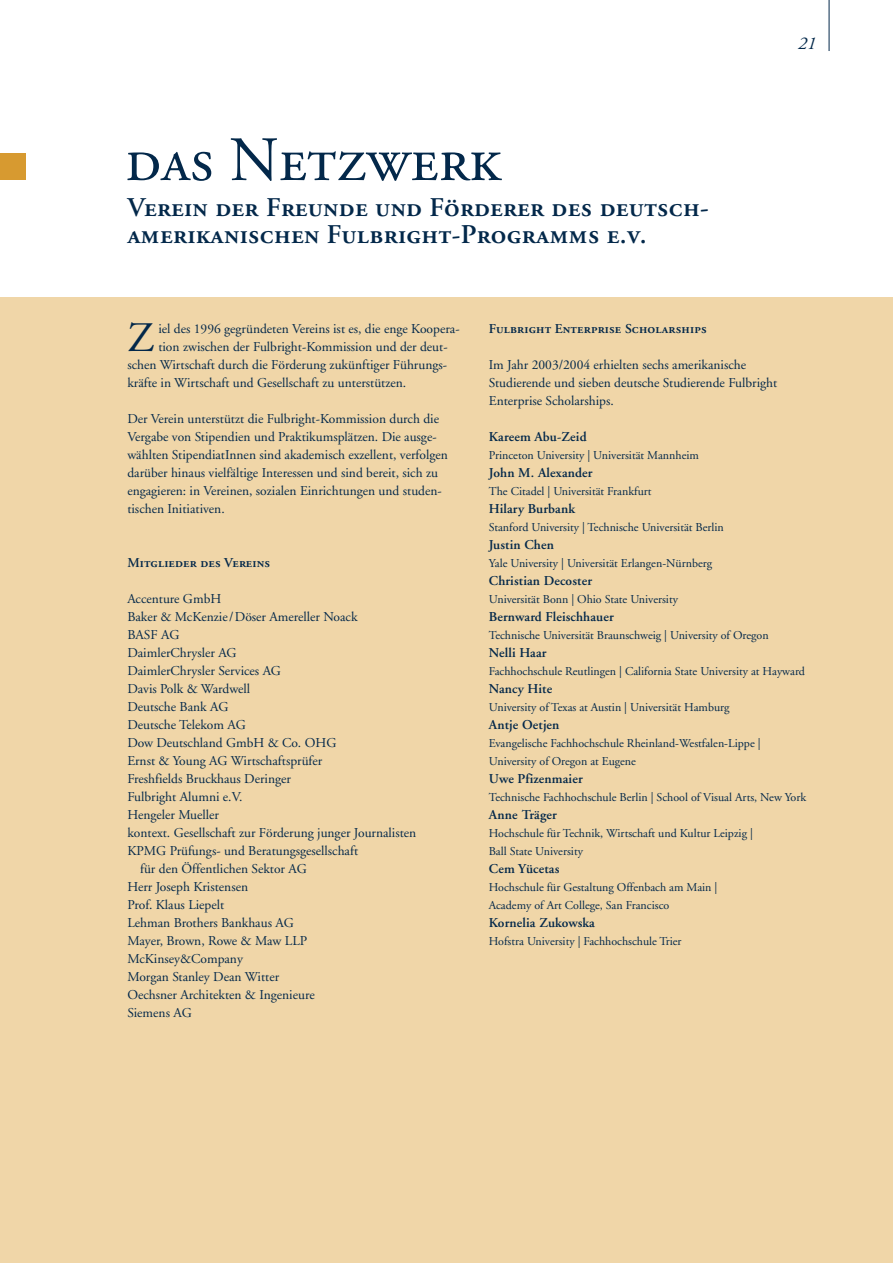
<style>
.page{position:relative;width:893px;height:1263px;background:#fff}
.page>*{position:absolute;margin:0;border:0;box-sizing:border-box;transform-origin:0 0}
.t1{font:63px "Adobe Garamond Regular SC";color:#03284a}
.t2{font:42px "Adobe Garamond";color:#03284a}
.t3{font:27px/27px "Adobe Garamond Semibold SC";letter-spacing:.01em;color:#03284a}
.t4{font:italic 18px "Adobe Garamond";color:#03284a}
.t5{font:13.5px/18px "Adobe Garamond";color:#03284a}
.t6{font:600 13.5px "Adobe Garamond";letter-spacing:.01em;color:#03284a}
.t7{font:13.5px "Adobe Garamond Semibold SC";letter-spacing:.01em;color:#03284a}
.t8{font:12px/18px "Adobe Garamond";color:#03284a}
</style>
<div class="page">
<div style="left:0;top:297px;width:892px;height:966px;background:#f0d6a8"></div>
<div style="left:0;top:153px;width:25px;height:27px;background:#d79a30"></div>
<hr style="left:829px;top:0;width:1px;height:51px;background:#03284a">
<h1 class="t1" style="left:125px;top:135px;width:377px">das Netzwerk</h1>
<h3 class="t3" style="left:127px;top:196px;width:583px">Verein der Freunde und Förderer des deutsch&shy;amerikanischen Fulbright-Programms e.v.</h3>
<h3 class="t4" style="left:798px;top:36px;width:19px">21</h3>
<h2 class="t2" style="left:127px;top:321px;width:28px">Z</h2>
<p class="t5" style="left:158px;top:321px;width:303px">iel des 1996 gegründeten Vereins ist es, die enge Koopera-</p>
<p class="t5" style="left:158px;top:339px;width:291px">tion zwischen der Fulbright-Kommission und der deut-</p>
<p class="t5" style="left:127px;top:357px;width:321px">schen Wirtschaft durch die Förderung zukünftiger Führungs-</p>
<p class="t5" style="left:127px;top:375px;width:280px">kräfte in Wirtschaft und Gesellschaft zu unterstützen.</p>
<p class="t5" style="left:127px;top:411px;width:322px">Der Verein unterstützt die Fulbright-Kommission durch die Vergabe von Stipendien und Praktikumsplätzen. Die ausge&shy;wählten StipendiatInnen sind akademisch exzellent, verfolgen darüber hinaus vielfältige Interessen und sind bereit, sich zu engagieren: in Vereinen, sozialen Einrichtungen und studen&shy;tischen Initiativen.</p>
<p class="t7" style="left:127px;top:557px;width:144px">Mitglieder des Vereins</p>
<p class="t5" style="left:127px;top:591px;width:95px">Accenture GmbH</p>
<p class="t5" style="left:127px;top:609px;width:232px">Baker &amp; McKenzie/Döser Amereller Noack</p>
<p class="t5" style="left:127px;top:627px;width:54px">BASF AG</p>
<p class="t5" style="left:127px;top:645px;width:111px">DaimlerChrysler AG</p>
<p class="t5" style="left:127px;top:663px;width:155px">DaimlerChrysler Services AG</p>
<p class="t5" style="left:127px;top:681px;width:124px">Davis Polk &amp; Wardwell</p>
<p class="t5" style="left:127px;top:699px;width:103px">Deutsche Bank AG</p>
<p class="t5" style="left:127px;top:717px;width:120px">Deutsche Telekom AG</p>
<p class="t5" style="left:127px;top:735px;width:211px">Dow Deutschland GmbH &amp; Co. OHG</p>
<p class="t5" style="left:127px;top:753px;width:196px">Ernst &amp; Young AG Wirtschaftsprüfer</p>
<p class="t5" style="left:127px;top:771px;width:165px">Freshfields Bruckhaus Deringer</p>
<p class="t5" style="left:127px;top:789px;width:117px">Fulbright Alumni e.V.</p>
<p class="t5" style="left:127px;top:807px;width:93px">Hengeler Mueller</p>
<p class="t5" style="left:127px;top:825px;width:290px">kontext. Gesellschaft zur Förderung junger Journalisten</p>
<p class="t5" style="left:127px;top:843px;width:232px">KPMG Prüfungs- und Beratungsgesellschaft</p>
<p class="t5" style="left:140px;top:861px;width:168px">für den Öffentlichen Sektor AG</p>
<p class="t5" style="left:127px;top:879px;width:122px">Herr Joseph Kristensen</p>
<p class="t5" style="left:127px;top:897px;width:98px">Prof. Klaus Liepelt</p>
<p class="t5" style="left:127px;top:915px;width:168px">Lehman Brothers Bankhaus AG</p>
<p class="t5" style="left:127px;top:933px;width:181px">Mayer, Brown, Rowe &amp; Maw LLP</p>
<p class="t5" style="left:127px;top:951px;width:117px">McKinsey&amp;Company</p>
<p class="t5" style="left:127px;top:969px;width:153px">Morgan Stanley Dean Witter</p>
<p class="t5" style="left:127px;top:987px;width:189px">Oechsner Architekten &amp; Ingenieure</p>
<p class="t5" style="left:127px;top:1005px;width:66px">Siemens AG</p>
<p class="t7" style="left:489px;top:323px;width:219px">Fulbright Enterprise Scholarships</p>
<p class="t5" style="left:489px;top:357px;width:290px">Im Jahr 2003/2004 erhielten sechs amerikanische<br>Studierende und sieben deutsche Studierende Fulbright<br>Enterprise Scholarships.</p>
<p class="t6" style="left:489px;top:431px;width:99px">Kareem Abu-Zeid</p>
<p class="t8" style="left:489px;top:447px;width:212px">Princeton University | Universität Mannheim</p>
<p class="t6" style="left:489px;top:467px;width:105px">John M. Alexander</p>
<p class="t8" style="left:489px;top:483px;width:164px">The Citadel | Universität Frankfurt</p>
<p class="t6" style="left:489px;top:503px;width:88px">Hilary Burbank</p>
<p class="t8" style="left:489px;top:519px;width:236px">Stanford University | Technische Universität Berlin</p>
<p class="t6" style="left:489px;top:539px;width:67px">Justin Chen</p>
<p class="t8" style="left:489px;top:555px;width:225px">Yale University | Universität Erlangen-Nürnberg</p>
<p class="t6" style="left:489px;top:575px;width:105px">Christian Decoster</p>
<p class="t8" style="left:489px;top:591px;width:191px">Universität Bonn | Ohio State University</p>
<p class="t6" style="left:489px;top:611px;width:126px">Bernward Fleischhauer</p>
<p class="t8" style="left:489px;top:627px;width:281px">Technische Universität Braunschweig | University of Oregon</p>
<p class="t6" style="left:489px;top:647px;width:59px">Nelli Haar</p>
<p class="t8" style="left:489px;top:663px;width:318px">Fachhochschule Reutlingen | California State University at Hayward</p>
<p class="t6" style="left:489px;top:683px;width:65px">Nancy Hite</p>
<p class="t8" style="left:489px;top:699px;width:242px">University of Texas at Austin | Universität Hamburg</p>
<p class="t6" style="left:489px;top:719px;width:72px">Antje Oetjen</p>
<p class="t8" style="left:489px;top:735px;width:273px">Evangelische Fachhochschule Rheinland-Westfalen-Lippe |<br>University of Oregon at Eugene</p>
<p class="t6" style="left:489px;top:773px;width:95px">Uwe Pfizenmaier</p>
<p class="t8" style="left:489px;top:789px;width:319px">Technische Fachhochschule Berlin | School of Visual Arts, New York</p>
<p class="t6" style="left:489px;top:809px;width:70px">Anne Träger</p>
<p class="t8" style="left:489px;top:825px;width:265px">Hochschule für Technik, Wirtschaft und Kultur Leipzig |<br>Ball State University</p>
<p class="t6" style="left:489px;top:863px;width:72px">Cem Yücetas</p>
<p class="t8" style="left:489px;top:879px;width:230px">Hochschule für Gestaltung Offenbach am Main |<br>Academy of Art College, San Francisco</p>
<p class="t6" style="left:489px;top:917px;width:108px">Kornelia Zukowska</p>
<p class="t8" style="left:489px;top:933px;width:194px">Hofstra University | Fachhochschule Trier</p>
</div>
